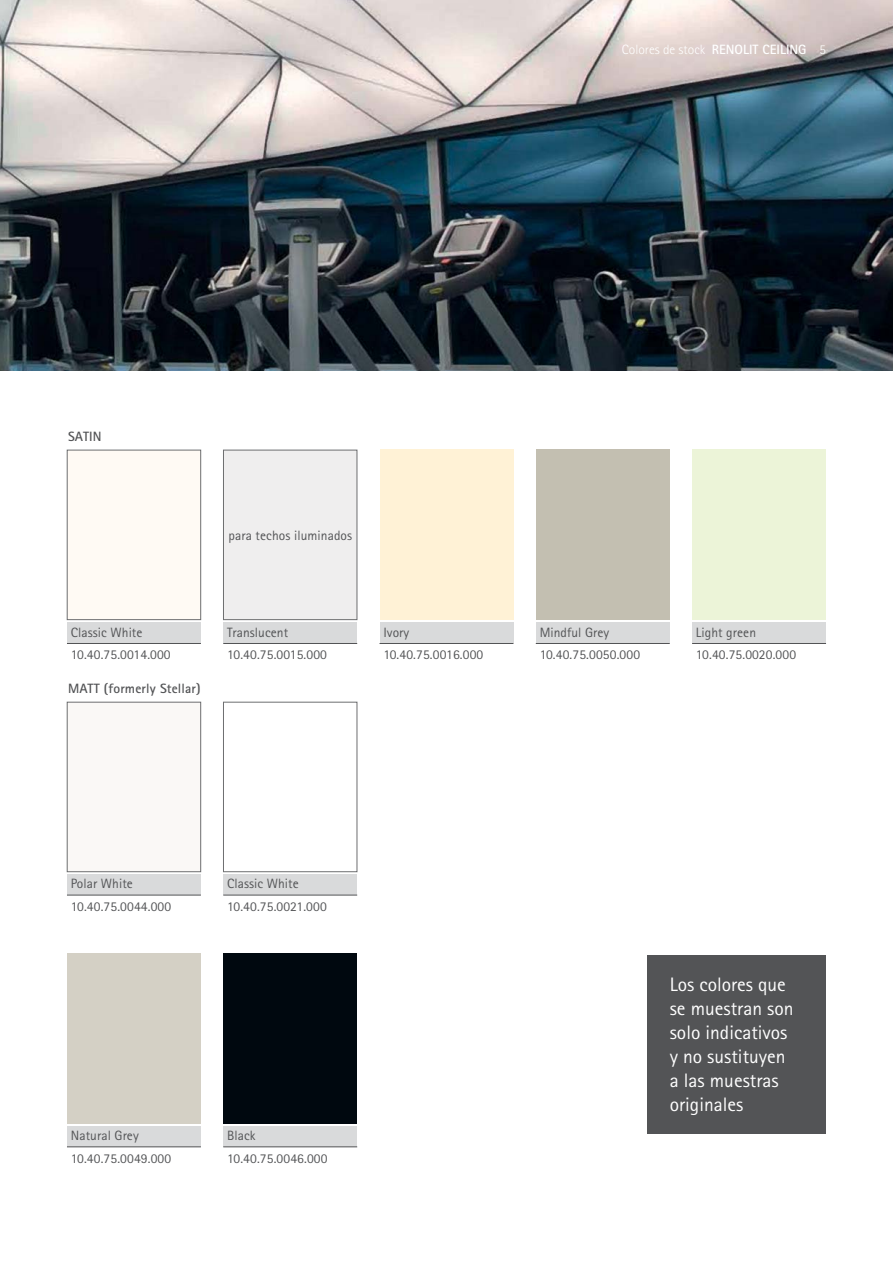
<style>
.page{position:relative;width:893px;height:1263px;background:#fff}
.page>*{position:absolute;margin:0;border:0;box-sizing:border-box;transform-origin:0 0}
.t1{font:19.5px/24px "Rotis Sans Serif Pro";color:#fff}
.t2{font:13.5px/22.5px "Rotis Sans Serif Pro";letter-spacing:.005em;color:#535456}
.t3{font:300 13.5px "Rotis Sans Serif Pro";color:#fff}
.t4{font:700 13.5px "Rotis Sans Serif Pro";letter-spacing:.01em;color:#535456}
.s1{font-weight:700}
</style>
<div class="page">
<img style="left:0;top:0;width:892px;height:370px">
<div style="left:223px;top:450px;width:134px;height:170px;background:#efeeee"></div>
<div style="left:223px;top:450px;width:134px;height:170px;border:1px solid #6d6e70"></div>
<div style="left:379px;top:450px;width:134px;height:170px;background:#fff2d6"></div>
<div style="left:67px;top:450px;width:134px;height:170px;background:#fffaf4"></div>
<div style="left:67px;top:450px;width:134px;height:170px;border:1px solid #6d6e70"></div>
<div style="left:692px;top:450px;width:134px;height:170px;background:#ecf4d8"></div>
<div style="left:67px;top:623px;width:134px;height:20px;background:#d9dadb"></div>
<div style="left:223px;top:623px;width:134px;height:20px;background:#d9dadb"></div>
<div style="left:379px;top:623px;width:134px;height:20px;background:#d9dadb"></div>
<div style="left:692px;top:623px;width:134px;height:20px;background:#d9dadb"></div>
<div style="left:223px;top:702px;width:134px;height:170px;border:1px solid #6d6e70"></div>
<div style="left:223px;top:954px;width:134px;height:170px;background:#00080f"></div>
<div style="left:67px;top:702px;width:134px;height:170px;background:#faf8f6"></div>
<div style="left:67px;top:702px;width:134px;height:170px;border:1px solid #6d6e70"></div>
<div style="left:67px;top:874px;width:134px;height:21px;background:#d9dadb"></div>
<div style="left:223px;top:874px;width:134px;height:21px;background:#d9dadb"></div>
<div style="left:223px;top:1126px;width:134px;height:21px;background:#d9dadb"></div>
<div style="left:536px;top:450px;width:133px;height:170px;background:#c3bfb1"></div>
<div style="left:536px;top:623px;width:133px;height:20px;background:#d9dadb"></div>
<div style="left:67px;top:954px;width:134px;height:170px;background:#d4d0c5"></div>
<div style="left:67px;top:1126px;width:134px;height:21px;background:#d9dadb"></div>
<hr style="left:67px;top:643px;width:134px;height:1px;background:#535456">
<hr style="left:223px;top:643px;width:134px;height:1px;background:#535456">
<hr style="left:379px;top:643px;width:134px;height:1px;background:#535456">
<hr style="left:692px;top:643px;width:134px;height:1px;background:#535456">
<hr style="left:536px;top:643px;width:133px;height:1px;background:#535456">
<hr style="left:67px;top:895px;width:134px;height:1px;background:#535456">
<hr style="left:223px;top:895px;width:134px;height:1px;background:#535456">
<hr style="left:223px;top:1147px;width:134px;height:1px;background:#535456">
<hr style="left:67px;top:1147px;width:134px;height:1px;background:#535456">
<div style="left:647px;top:955px;width:179px;height:179px;background:#535456"></div>
<p class="t4" style="left:68px;top:431px;width:35px">SATIN</p>
<p class="t2" style="left:228px;top:525px;width:125px">para techos iluminados</p>
<p class="t3" style="left:622px;top:45px;width:206px">Colores de stock <span class="s1">RENOLIT CEILING</span> 5</p>
<p class="t2" style="left:539px;top:622px;width:102px">Mindful Grey<br>10.40.75.0050.000</p>
<p class="t2" style="left:71px;top:622px;width:101px">Classic White<br>10.40.75.0014.000</p>
<p class="t2" style="left:227px;top:622px;width:101px">Translucent<br>10.40.75.0015.000</p>
<p class="t2" style="left:383px;top:622px;width:101px">Ivory<br>10.40.75.0016.000</p>
<p class="t2" style="left:696px;top:622px;width:102px">Light green<br>10.40.75.0020.000</p>
<p class="t4" style="left:68px;top:683px;width:134px">MATT (formerly Stellar)</p>
<p class="t2" style="left:71px;top:874px;width:102px">Polar White<br>10.40.75.0044.000</p>
<p class="t2" style="left:227px;top:874px;width:101px">Classic White<br>10.40.75.0021.000</p>
<p class="t2" style="left:71px;top:1125px;width:102px">Natural Grey<br>10.40.75.0049.000</p>
<p class="t2" style="left:227px;top:1125px;width:102px">Black<br>10.40.75.0046.000</p>
<h1 class="t1" style="left:669px;top:974px;width:125px">Los colores que se muestran son solo indicativos y no sustituyen a las muestras originales</h1>
</div>
